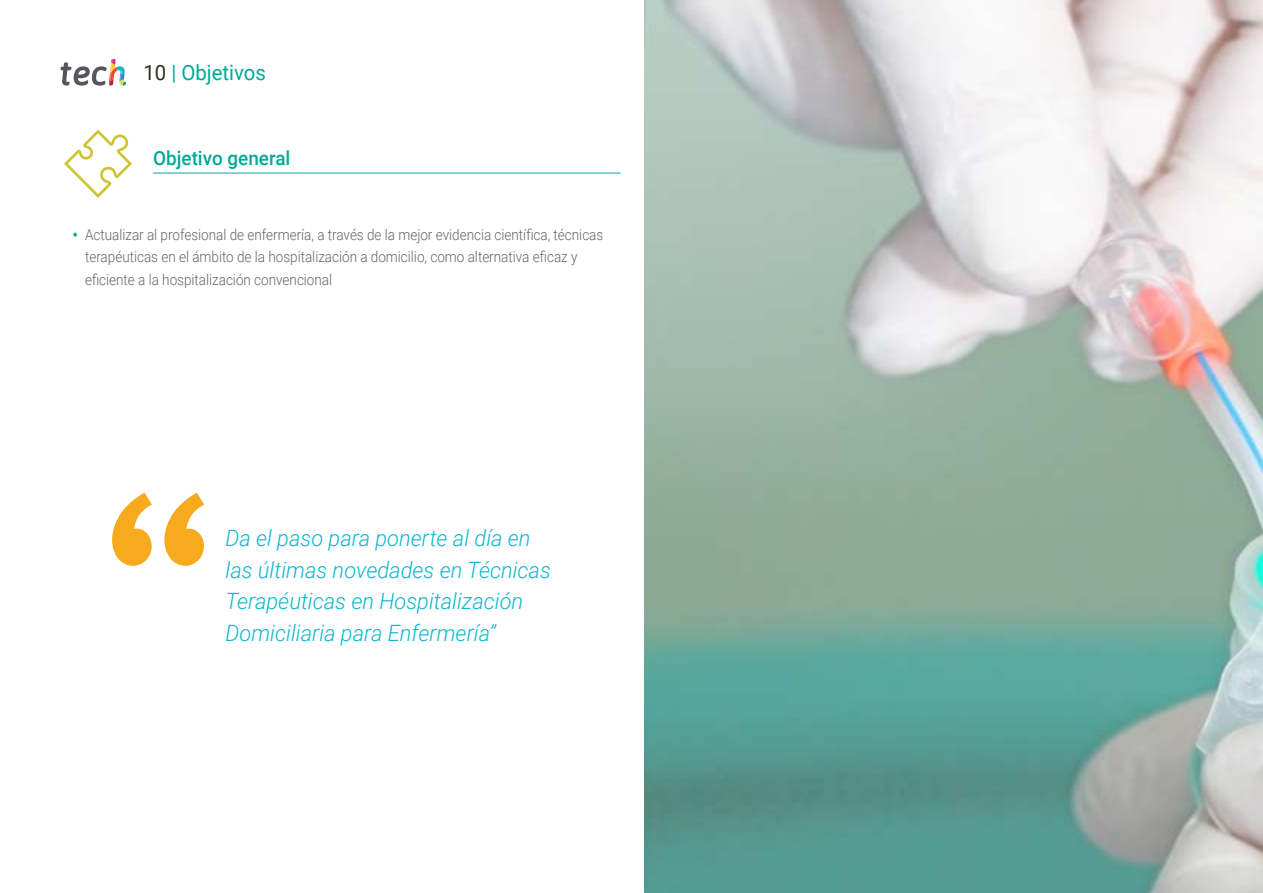
<style>
.page{position:relative;width:1263px;height:893px;background:#fff}
.page>*{position:absolute;margin:0;border:0;box-sizing:border-box;transform-origin:0 0}
.t1{font:italic 300 22.5px/31.5px "Roboto";color:#0fb6cf}
.t2{font:21px "Roboto";color:#00a996}
.t3{font:500 19.5px "Roboto";color:#00a996}
.t4{font:300 15px/22.5px "Roboto";color:#61646a;scale:.9 1}
.s1{color:#312e20}
</style>
<div class="page">
<hr style="left:153px;top:173px;width:468px;height:1px;background:#00a996">
<svg style="left:64px;top:130px;width:68px;height:68px"></svg>
<img style="left:645px;top:0;width:618px;height:893px">
<svg style="left:112px;top:493px;width:92px;height:73px"></svg>
<svg style="left:61px;top:59px;width:65px;height:27px"></svg>
<h2 class="t2" style="left:144px;top:57px;width:124px"><span class="s1">10</span> | Objetivos</h2>
<h3 class="t3" style="left:153px;top:144px;width:139px">Objetivo general</h3>
<p class="t4" style="left:85px;top:223px;width:577px">Actualizar al profesional de enfermería, a través de la mejor evidencia científica, técnicas terapéuticas en el ámbito de la hospitalización a domicilio, como alternativa eficaz y eficiente a la hospitalización convencional</p>
<h1 class="t1" style="left:225px;top:521px;width:327px">Da el paso para ponerte al día en las últimas novedades en Técnicas<br>Terapéuticas en Hospitalización<br>Domiciliaria para Enfermería”</h1>
</div>
